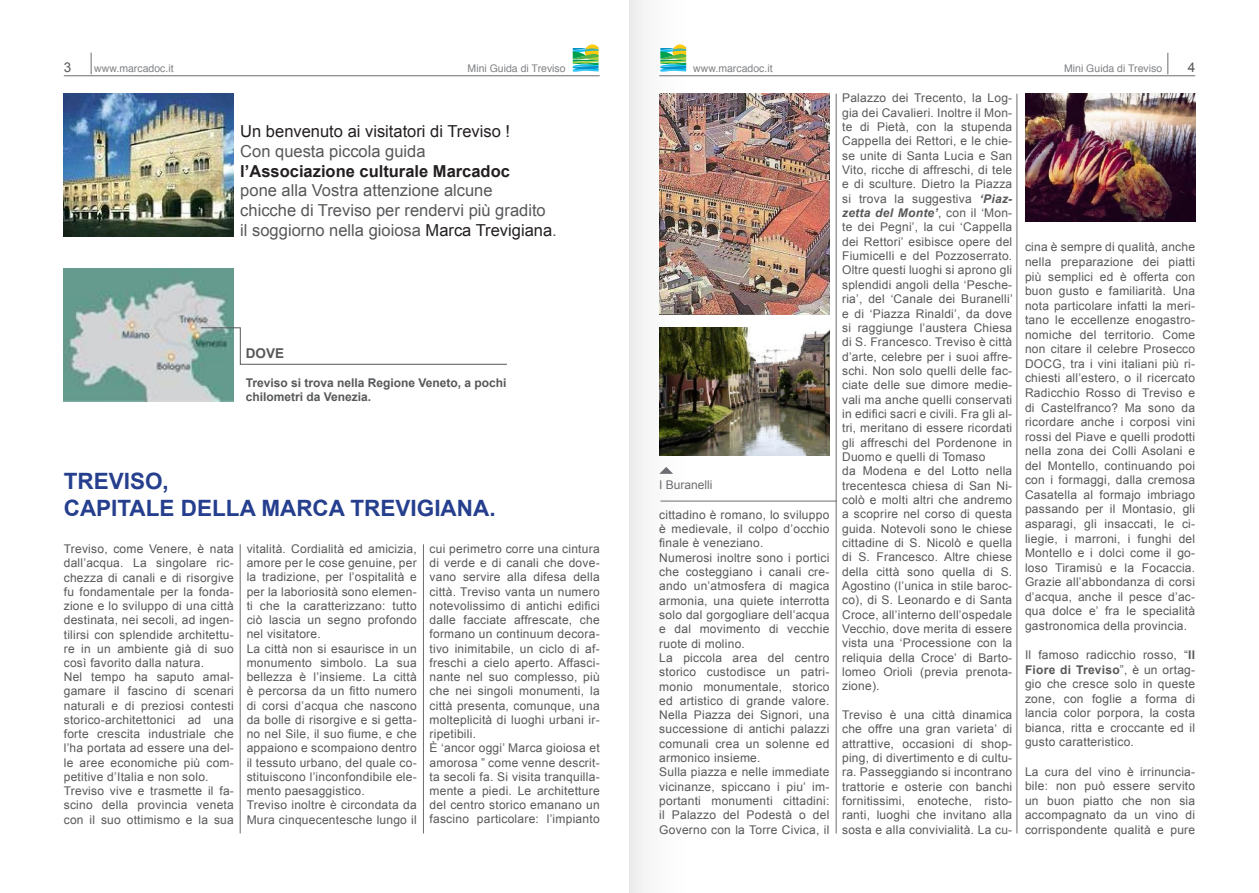
<style>
.page{position:relative;width:1259px;height:893px;background:#fff}
.page>*{position:absolute;margin:0;border:0;box-sizing:border-box;transform-origin:0 0}
.t1{font:700 22.5px/27px "Arial";color:#253f8e}
.t2{font:16.5px/19.8px "Arial";color:#57585a}
.t3{font:16.5px "Arial";color:#231f20}
.t4{font:700 16.5px "Arial";color:#231f20}
.t5{font:700 13.5px "Arial";color:#57585a}
.t6{font:13.5px "Arial";color:#57585a}
.t7{font:12px/14.2px "Arial";letter-spacing:.02em;color:#57585a}
.t8{font:700 12px/14.4px "Arial";color:#57585a}
.t9{font:12px "Arial";color:#6c6d70}
.t10{font:10.5px "Helvetica";color:#808285}
.s1{color:#231f20}
.s2{font-weight:700;font-style:italic}
.s3{font-weight:700}
</style>
<div class="page">
<img style="left:629px;top:0;width:153px;height:893px">
<hr style="left:659px;top:75px;width:536px;height:1px;background:#6c6d70">
<hr style="left:64px;top:75px;width:536px;height:1px;background:#6c6d70">
<svg style="left:1167px;top:53px;width:1px;height:21px"></svg>
<svg style="left:91px;top:53px;width:1px;height:21px"></svg>
<svg style="left:573px;top:44px;width:25px;height:28px"></svg>
<svg style="left:660px;top:44px;width:26px;height:28px"></svg>
<img style="left:659px;top:327px;width:170px;height:128px">
<img style="left:659px;top:94px;width:170px;height:221px">
<svg style="left:659px;top:467px;width:14px;height:7px"></svg>
<hr style="left:1016px;top:94px;width:1px;height:739px;background:#6c6d70">
<hr style="left:836px;top:94px;width:1px;height:739px;background:#6c6d70">
<img style="left:64px;top:94px;width:170px;height:142px">
<img style="left:64px;top:269px;width:170px;height:132px">
<svg style="left:200px;top:327px;width:307px;height:38px"></svg>
<hr style="left:240px;top:544px;width:1px;height:289px;background:#6c6d70">
<hr style="left:423px;top:544px;width:1px;height:289px;background:#6c6d70">
<hr style="left:660px;top:501px;width:177px;height:1px;background:#6c6d70">
<img style="left:1025px;top:94px;width:170px;height:127px">
<p class="t6" style="left:64px;top:58px;width:9px">3</p>
<p class="t10" style="left:94px;top:60px;width:81px">www.marcadoc.it</p>
<p class="t10" style="left:467px;top:60px;width:100px">Mini Guida di Treviso</p>
<p class="t10" style="left:693px;top:60px;width:81px">www.marcadoc.it</p>
<p class="t10" style="left:1064px;top:60px;width:100px">Mini Guida di Treviso</p>
<p class="t6" style="left:1187px;top:58px;width:9px">4</p>
<h2 class="t3" style="left:240px;top:120px;width:271px">Un benvenuto ai visitatori di Treviso !</h2>
<h2 class="t2" style="left:240px;top:141px;width:187px">Con questa piccola guida</h2>
<h2 class="t4" style="left:240px;top:160px;width:271px">l’Associazione culturale Marcadoc</h2>
<h2 class="t2" style="left:240px;top:181px;width:318px">pone alla Vostra attenzione alcune<br>chicche di Treviso per rendervi più gradito il soggiorno nella gioiosa <span class="s1">Marca Trevigiana</span>.</h2>
<p class="t5" style="left:246px;top:344px;width:40px">DOVE</p>
<p class="t8" style="left:246px;top:376px;width:262px">Treviso si trova nella Regione Veneto, a pochi chilometri da Venezia.</p>
<h1 class="t1" style="left:64px;top:468px;width:433px">TREVISO,<br>CAPITALE DELLA MARCA TREVIGIANA.</h1>
<p class="t7" style="left:64px;top:542px;width:172px">Treviso, come Venere, è nata dall’acqua. La singolare ric&shy;chezza di canali e di risorgive fu fondamentale per la fonda&shy;zione e lo sviluppo di una città destinata, nei secoli, ad ingen&shy;tilirsi con splendide architettu&shy;re in un ambiente già di suo così favorito dalla natura.<br>Nel tempo ha saputo amal&shy;gamare il fascino di scenari naturali e di preziosi contesti storico-architettonici ad una forte crescita industriale che l’ha portata ad essere una del&shy;le aree economiche più com&shy;petitive d’Italia e non solo.<br>Treviso vive e trasmette il fa&shy;scino della provincia veneta con il suo ottimismo e la sua</p>
<p class="t7" style="left:247px;top:542px;width:172px">vitalità. Cordialità ed amicizia, amore per le cose genuine, per la tradizione, per l’ospitalità e per la laboriosità sono elemen&shy;ti che la caratterizzano: tutto ciò lascia un segno profondo nel visitatore.<br>La città non si esaurisce in un monumento simbolo. La sua bellezza è l’insieme. La città è percorsa da un fitto numero di corsi d’acqua che nascono da bolle di risorgive e si getta&shy;no nel Sile, il suo fiume, e che appaiono e scompaiono dentro il tessuto urbano, del quale co&shy;stituiscono l’inconfondibile ele&shy;mento paesaggistico.<br>Treviso inoltre è circondata da<br>Mura cinquecentesche lungo il</p>
<p class="t7" style="left:429px;top:542px;width:172px">cui perimetro corre una cintura di verde e di canali che dove&shy;vano servire alla difesa della città. Treviso vanta un numero notevolissimo di antichi edifici dalle facciate affrescate, che formano un continuum decora&shy;tivo inimitabile, un ciclo di af&shy;freschi a cielo aperto. Affasci&shy;nante nel suo complesso, più che nei singoli monumenti, la città presenta, comunque, una molteplicità di luoghi urbani ir&shy;ripetibili.<br>È ‘ancor oggi’ Marca gioiosa et amorosa ” come venne descrit&shy;ta secoli fa. Si visita tranquilla&shy;mente a piedi. Le architetture del centro storico emanano un fascino particolare: l’impianto</p>
<p class="t9" style="left:659px;top:477px;width:55px">I Buranelli</p>
<p class="t7" style="left:659px;top:508px;width:172px">cittadino è romano, lo sviluppo è medievale, il colpo d’occhio finale è veneziano.<br>Numerosi inoltre sono i portici che costeggiano i canali cre&shy;ando un’atmosfera di magica armonia, una quiete interrotta solo dal gorgogliare dell’acqua e dal movimento di vecchie ruote di molino.<br>La piccola area del centro storico custodisce un patri&shy;monio monumentale, storico ed artistico di grande valore.<br>Nella Piazza dei Signori, una successione di antichi palazzi comunali crea un solenne ed armonico insieme.<br>Sulla piazza e nelle immediate vicinanze, spiccano i piu’ im&shy;portanti monumenti cittadini: il Palazzo del Podestà o del<br>Governo con la Torre Civica, il</p>
<p class="t7" style="left:842px;top:91px;width:172px">Palazzo dei Trecento, la Log&shy;gia dei Cavalieri. Inoltre il Mon&shy;te di Pietà, con la stupenda<br>Cappella dei Rettori, e le chie&shy;se unite di Santa Lucia e San<br>Vito, ricche di affreschi, di tele e di sculture. Dietro la Piazza si trova la suggestiva <span class="s2">‘Piaz&shy;zetta del Monte’</span>, con il ‘Mon&shy;te dei Pegni’, la cui ‘Cappella dei Rettori’ esibisce opere del<br>Fiumicelli e del Pozzoserrato.<br>Oltre questi luoghi si aprono gli splendidi angoli della ‘Pesche&shy;ria’, del ‘Canale dei Buranelli’ e di ‘Piazza Rinaldi’, da dove si raggiunge l’austera Chiesa di S. Francesco. Treviso è città d’arte, celebre per i suoi affre&shy;schi. Non solo quelli delle fac&shy;ciate delle sue dimore medie&shy;vali ma anche quelli conservati in edifici sacri e civili. Fra gli al&shy;tri, meritano di essere ricordati gli affreschi del Pordenone in<br>Duomo e quelli di Tomaso<br>da Modena e del Lotto nella trecentesca chiesa di San Ni&shy;colò e molti altri che andremo a scoprire nel corso di questa guida. Notevoli sono le chiese cittadine di S. Nicolò e quella di S. Francesco. Altre chiese della città sono quella di S.<br>Agostino (l’unica in stile baroc&shy;co), di S. Leonardo e di Santa<br>Croce, all’interno dell’ospedale<br>Vecchio, dove merita di essere vista una ‘Processione con la reliquia della Croce’ di Barto&shy;lomeo Orioli (previa prenota&shy;zione).</p>
<p class="t7" style="left:842px;top:708px;width:172px;text-align:justify">Treviso è una città dinamica che offre una gran varieta’ di attrattive, occasioni di shop&shy;ping, di divertimento e di cultu&shy;ra. Passeggiando si incontrano trattorie e osterie con banchi fornitissimi, enoteche, risto&shy;ranti, luoghi che invitano alla sosta e alla convivialità. La cu-</p>
<p class="t7" style="left:1025px;top:240px;width:172px;text-align:justify">cina è sempre di qualità, anche nella preparazione dei piatti più semplici ed è offerta con buon gusto e familiarità. Una nota particolare infatti la meri&shy;tano le eccellenze enogastro&shy;nomiche del territorio. Come non citare il celebre Prosecco DOCG, tra i vini italiani più ri&shy;chiesti all’estero, o il ricercato Radicchio Rosso di Treviso e di Castelfranco? Ma sono da ricordare anche i corposi vini rossi del Piave e quelli prodotti nella zona dei Colli Asolani e del Montello, continuando poi con i formaggi, dalla cremosa Casatella al formajo imbriago passando per il Montasio, gli asparagi, gli insaccati, le ci&shy;liegie, i marroni, i funghi del Montello e i dolci come il go&shy;loso Tiramisù e la Focaccia.<br>Grazie all’abbondanza di corsi d’acqua, anche il pesce d’ac&shy;qua dolce e’ fra le specialità gastronomica della provincia.</p>
<p class="t7" style="left:1025px;top:648px;width:172px;text-align:justify">Il famoso radicchio rosso, “<span class="s3">Il Fiore di Treviso</span>”, è un ortag&shy;gio che cresce solo in queste zone, con foglie a forma di lancia color porpora, la costa bianca, ritta e croccante ed il gusto caratteristico.</p>
<p class="t7" style="left:1025px;top:764px;width:172px;text-align:justify">La cura del vino è irrinuncia&shy;bile: non può essere servito un buon piatto che non sia accompagnato da un vino di corrispondente qualità e pure</p>
</div>
